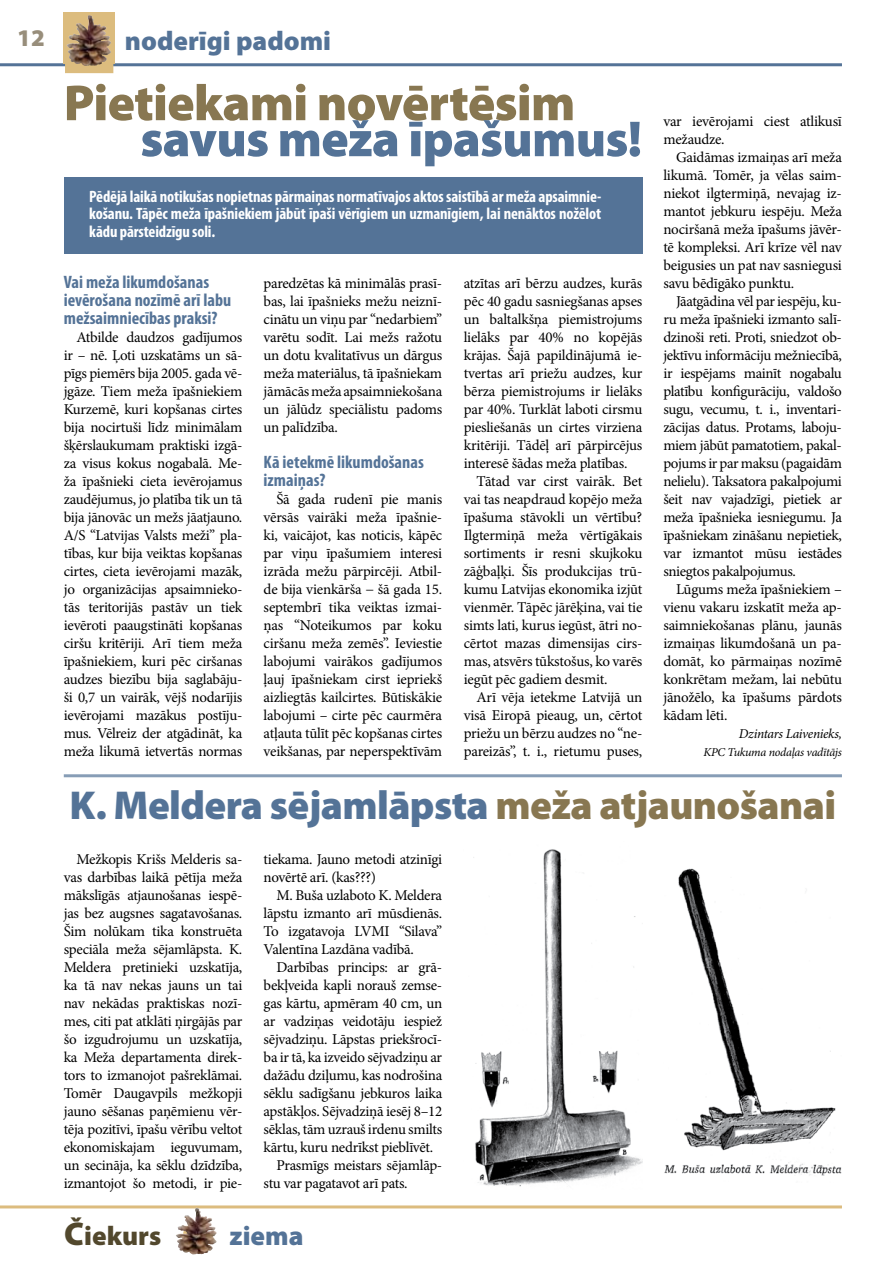
<style>
.page{position:relative;width:893px;height:1263px;background:#fff}
.page>*{position:absolute;margin:0;border:0;box-sizing:border-box;transform-origin:0 0}
.t1{font:900 51px "Myriad Pro";letter-spacing:-.015em;color:#887751}
.t2{font:900 51px "Myriad Pro";letter-spacing:-.015em;color:#547397}
.t3{font:900 40.5px "Myriad Pro";letter-spacing:-.015em;color:#547397}
.t4{font:900 27px "Myriad Pro";color:#547397}
.t5{font:900 27px "Myriad Pro";color:#52482d}
.t6{font:900 24px "Myriad Pro";color:#988e7b}
.t7{font:700 condensed 18px/18px "Myriad Pro";color:#547397}
.t8{font:700 condensed 16.5px/17.7px "Myriad Pro";letter-spacing:-.01em;color:#fff;text-align:justify}
.t9{font:15px/18px "Minion Pro";letter-spacing:-.02em;color:#000;text-align:justify}
.t10{font:italic 13.5px "Minion Pro";letter-spacing:-.02em;color:#000}
.t11{font:italic 12px "Minion Pro";letter-spacing:-.02em;color:#000}
.s1{color:#887751}
.s2{font-size:33px}
</style>
<div class="page">
<hr style="left:0;top:1205px;width:842px;height:3px;background:#dcbc7e">
<hr style="left:0;top:63px;width:842px;height:3px;background:#547397">
<div style="left:64px;top:13px;width:51px;height:51px;background:#dcbc7e"></div>
<svg style="left:65px;top:15px;width:48px;height:58px"></svg>
<img style="left:69px;top:15px;width:20px;height:21px">
<img style="left:178px;top:1208px;width:18px;height:26px">
<div style="left:64px;top:177px;width:578px;height:76px;background:#547397"></div>
<hr style="left:64px;top:774px;width:778px;height:3px;background:#547397">
<img style="left:473px;top:849px;width:169px;height:338px">
<img style="left:664px;top:868px;width:178px;height:308px">
<svg style="left:184px;top:1223px;width:20px;height:21px"></svg>
<h3 class="t6" style="left:17px;top:24px;width:29px">12</h3>
<h3 class="t4" style="left:125px;top:26px;width:208px">noderīgi padomi</h3>
<h1 class="t1" style="left:64px;top:74px;width:513px">Pietiekami novērtēsim</h1>
<h1 class="t2" style="left:140px;top:110px;width:503px">savus meža īpašumus!</h1>
<p class="t8" style="left:89px;top:187px;width:513px">Pēdējā laikā notikušas nopietnas pārmaiņas normatīvajos aktos saistībā ar meža apsaimnie&shy;košanu. Tāpēc meža īpašniekiem jābūt īpaši vērīgiem un uzmanīgiem, lai nenāktos nožēlot kādu pārsteidzīgu soli.</p>
<p class="t7" style="left:64px;top:273px;width:169px">Vai meža likumdošanas ievērošana nozīmē arī labu mežsaimniecības praksi?</p>
<p class="t9" style="left:64px;top:328px;width:180px;text-indent:13px">Atbilde daudzos gadījumos ir – nē. Ļoti uzskatāms un sā&shy;pīgs piemērs bija 2005. gada vē&shy;jgāze. Tiem meža īpašniekiem Kurzemē, kuri kopšanas cirtes bija nocirtuši līdz minimālam šķērslaukumam praktiski izgā&shy;za visus kokus nogabalā. Me&shy;ža īpašnieki cieta ievērojamus zaudējumus, jo platība tik un tā bija jānovāc un mežs jāatjauno.<br>A/S “Latvijas Valsts meži” pla&shy;tības, kur bija veiktas kopšanas cirtes, cieta ievērojami mazāk, jo organizācijas apsaimnieko&shy;tās teritorijās pastāv un tiek ievēroti paaugstināti kopšanas ciršu kritēriji. Arī tiem meža īpašniekiem, kuri pēc ciršanas audzes biezību bija saglabāju&shy;ši 0,7 un vairāk, vējš nodarījis ievērojami mazākus postīju&shy;mus. Vēlreiz der atgādināt, ka meža likumā ietvertās normas</p>
<p class="t9" style="left:264px;top:274px;width:180px">paredzētas kā minimālās prasī&shy;bas, lai īpašnieks mežu neiznī&shy;cinātu un viņu par “nedarbiem” varētu sodīt. Lai mežs ražotu un dotu kvalitatīvus un dārgus meža materiālus, tā īpašniekam jāmācās meža apsaimniekošana un jālūdz speciālistu padoms un palīdzība.</p>
<p class="t7" style="left:264px;top:453px;width:162px">Kā ietekmē likumdošanas izmaiņas?</p>
<p class="t9" style="left:264px;top:490px;width:180px;text-indent:13px">Šā gada rudenī pie manis vērsās vairāki meža īpašnie&shy;ki, vaicājot, kas noticis, kāpēc par viņu īpašumiem interesi izrāda mežu pārpircēji. Atbil&shy;de bija vienkārša − šā gada 15. septembrī tika veiktas izmai&shy;ņas “Noteikumos par koku ciršanu meža zemēs”. Ieviestie labojumi vairākos gadījumos ļauj īpašniekam cirst iepriekš aizliegtās kailcirtes. Būtiskākie labojumi – cirte pēc caurmēra atļauta tūlīt pēc kopšanas cirtes veikšanas, par neperspektīvām</p>
<p class="t9" style="left:464px;top:274px;width:180px">atzītas arī bērzu audzes, kurās</p>
<p class="t9" style="left:464px;top:292px;width:180px">pēc 40 gadu sasniegšanas apses</p>
<p class="t9" style="left:464px;top:310px;width:180px">un baltalkšņa piemistrojums</p>
<p class="t9" style="left:464px;top:328px;width:180px">lielāks par 40% no kopējās</p>
<p class="t9" style="left:464px;top:346px;width:180px">krājas. Šajā papildinājumā ie-</p>
<p class="t9" style="left:464px;top:364px;width:180px">tvertas arī priežu audzes, kur</p>
<p class="t9" style="left:464px;top:382px;width:180px">bērza piemistrojums ir lielāks</p>
<p class="t9" style="left:464px;top:400px;width:180px">par 40%. Turklāt laboti cirsmu</p>
<p class="t9" style="left:464px;top:418px;width:180px">piesliešanās un cirtes virziena</p>
<p class="t9" style="left:464px;top:436px;width:180px">kritēriji. Tādēļ arī pārpircējus</p>
<p class="t9" style="left:464px;top:454px;width:165px">interesē šādas meža platības.</p>
<p class="t9" style="left:476px;top:472px;width:167px">Tātad var cirst vairāk. Bet</p>
<p class="t9" style="left:464px;top:490px;width:180px">vai tas neapdraud kopējo meža</p>
<p class="t9" style="left:464px;top:508px;width:180px">īpašuma stāvokli un vērtību?</p>
<p class="t9" style="left:464px;top:526px;width:180px">Ilgtermiņā meža vērtīgākais</p>
<p class="t9" style="left:464px;top:544px;width:180px">sortiments ir resni skujkoku</p>
<p class="t9" style="left:464px;top:562px;width:180px">zāģbaļķi. Šīs produkcijas trū-</p>
<p class="t9" style="left:464px;top:580px;width:180px">kumu Latvijas ekonomika izjūt</p>
<p class="t9" style="left:464px;top:598px;width:180px">vienmēr. Tāpēc jārēķina, vai tie</p>
<p class="t9" style="left:464px;top:616px;width:180px">simts lati, kurus iegūst, ātri no-</p>
<p class="t9" style="left:464px;top:634px;width:180px">cērtot mazas dimensijas cirs-</p>
<p class="t9" style="left:464px;top:652px;width:180px">mas, atsvērs tūkstošus, ko varēs</p>
<p class="t9" style="left:464px;top:670px;width:145px">iegūt pēc gadiem desmit.</p>
<p class="t9" style="left:476px;top:688px;width:167px">Arī vēja ietekme Latvijā un</p>
<p class="t9" style="left:464px;top:706px;width:180px">visā Eiropā pieaug, un, cērtot</p>
<p class="t9" style="left:464px;top:724px;width:180px">priežu un bērzu audzes no “ne-</p>
<p class="t9" style="left:464px;top:742px;width:180px">pareizās”, t. i., rietumu puses,</p>
<p class="t9" style="left:663px;top:112px;width:180px">var ievērojami ciest atlikusī mežaudze.</p>
<p class="t9" style="left:663px;top:148px;width:180px;text-indent:13px">Gaidāmas izmaiņas arī meža likumā. Tomēr, ja vēlas saim&shy;niekot ilgtermiņā, nevajag iz&shy;mantot jebkuru iespēju. Meža nociršanā meža īpašums jāvēr&shy;tē kompleksi. Arī krīze vēl nav beigusies un pat nav sasniegusi savu bēdīgāko punktu.</p>
<p class="t9" style="left:663px;top:292px;width:180px;text-indent:13px">Jāatgādina vēl par iespēju, ku&shy;ru meža īpašnieki izmanto salī&shy;dzinoši reti. Proti, sniedzot ob&shy;jektīvu informāciju mežniecībā, ir iespējams mainīt nogabalu platību konfigurāciju, valdošo sugu, vecumu, t. i., inventari&shy;zācijas datus. Protams, laboju&shy;miem jābūt pamatotiem, pakal&shy;pojums ir par maksu (pagaidām nelielu). Taksatora pakalpojumi šeit nav vajadzīgi, pietiek ar meža īpašnieka iesniegumu. Ja īpašniekam zināšanu nepietiek, var izmantot mūsu iestādes sniegtos pakalpojumus.</p>
<p class="t9" style="left:663px;top:580px;width:180px;text-indent:13px">Lūgums meža īpašniekiem – vienu vakaru izskatīt meža ap&shy;saimniekošanas plānu, jaunās izmaiņas likumdošanā un pa&shy;domāt, ko pārmaiņas nozīmē konkrētam mežam, lai nebūtu jānožēlo, ka īpašums pārdots kādam lēti.</p>
<p class="t10" style="left:739px;top:724px;width:105px">Dzintars Laivenieks,</p>
<p class="t11" style="left:703px;top:744px;width:140px">KPC Tukuma nodaļas vadītājs</p>
<h2 class="t3" style="left:70px;top:783px;width:768px">K. Meldera sējamlāpsta <span class="s1">meža atjaunošanai</span></h2>
<p class="t9" style="left:264px;top:850px;width:180px">tiekama. Jauno metodi atzinīgi novērtē arī. (kas???)</p>
<p class="t9" style="left:264px;top:886px;width:180px;text-indent:13px">M. Buša uzlaboto K. Meldera lāpstu izmanto arī mūsdienās.<br>To izgatavoja LVMI “Silava” Valentīna Lazdāna vadībā.</p>
<p class="t9" style="left:276px;top:958px;width:167px">Darbības princips: ar grā-</p>
<p class="t9" style="left:264px;top:976px;width:180px">bekļveida kapli norauš zemse-</p>
<p class="t9" style="left:264px;top:994px;width:180px">gas kārtu, apmēram 40 cm, un</p>
<p class="t9" style="left:264px;top:1012px;width:180px">ar vadziņas veidotāju iespiež</p>
<p class="t9" style="left:264px;top:1030px;width:180px">sējvadziņu. Lāpstas priekšrocī-</p>
<p class="t9" style="left:264px;top:1048px;width:180px">ba ir tā, ka izveido sējvadziņu ar</p>
<p class="t9" style="left:264px;top:1066px;width:180px">dažādu dziļumu, kas nodrošina</p>
<p class="t9" style="left:264px;top:1084px;width:180px">sēklu sadīgšanu jebkuros laika</p>
<p class="t9" style="left:264px;top:1102px;width:180px">apstākļos. Sējvadziņā iesēj 8–12</p>
<p class="t9" style="left:264px;top:1120px;width:180px">sēklas, tām uzrauš irdenu smilts</p>
<p class="t9" style="left:264px;top:1138px;width:171px">kārtu, kuru nedrīkst pieblīvēt.</p>
<p class="t9" style="left:276px;top:1156px;width:167px">Prasmīgs meistars sējamlāp-</p>
<p class="t9" style="left:264px;top:1174px;width:146px">stu var pagatavot arī pats.</p>
<p class="t9" style="left:64px;top:850px;width:180px;text-indent:13px">Mežkopis Krišs Melderis sa&shy;vas darbības laikā pētīja meža mākslīgās atjaunošanas iespē&shy;jas bez augsnes sagatavošanas.<br>Šim nolūkam tika konstruēta speciāla meža sējamlāpsta. K.<br>Meldera pretinieki uzskatīja, ka tā nav nekas jauns un tai nav nekādas praktiskas nozī&shy;mes, citi pat atklāti ņirgājās par šo izgudrojumu un uzskatīja, ka Meža departamenta direk&shy;tors to izmanojot pašreklāmai.<br>Tomēr Daugavpils mežkopji jauno sēšanas paņēmienu vēr&shy;tēja pozitīvi, īpašu vērību veltot ekonomiskajam ieguvumam, un secināja, ka sēklu dzīdzība, izmantojot šo metodi, ir pie-</p>
<h3 class="t5" style="left:64px;top:1220px;width:99px"><span class="s2">Č</span>iekurs</h3>
<h3 class="t4" style="left:230px;top:1220px;width:75px">ziema</h3>
</div>
